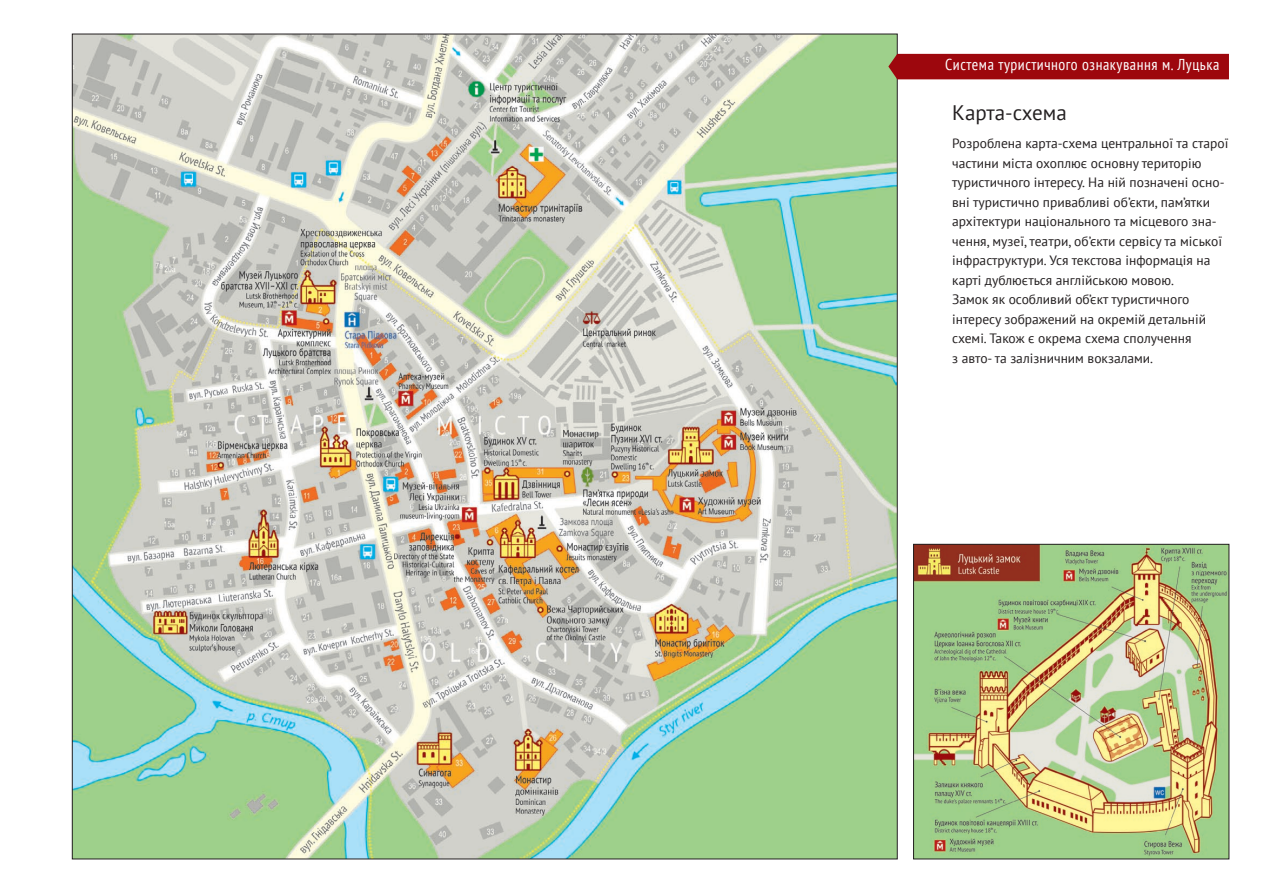
<style>
.page{position:relative;width:1263px;height:893px;background:#fff}
.page>*{position:absolute;margin:0;border:0;box-sizing:border-box;transform-origin:0 0}
.t1{font:21px "PT Sans";color:#231f20}
.t2{font:condensed 15.75px "PT Sans";letter-spacing:.035em;color:#fff}
.t3{font:13.5px/19.5px "PT Sans";color:#231f20}
</style>
<div class="page">
<img style="left:74px;top:36px;width:821px;height:821px">
<div style="left:888px;top:54px;width:341px;height:25px;background:#9d070d"></div>
<img style="left:915px;top:546px;width:312px;height:311px">
<div style="left:913px;top:544px;width:316px;height:315px;border:1px solid #231f20"></div>
<p class="t2" style="left:945px;top:55px;width:276px">Cистема туристичного ознакування м. Луцька</p>
<h1 class="t1" style="left:952px;top:99px;width:116px">Карта-схема</h1>
<p class="t3" style="left:952px;top:133px;width:278px">Розроблена карта-схема центральної та старої частини міста охоплює основну територію туристичного інтересу. На ній позначені осно&shy;вні туристично привабливі об’єкти, пам’ятки архітектури національного та місцевого зна&shy;чення, музеї, театри, об’єкти сервісу та міської інфраструктури. Уся текстова інформація на карті дублюється англійською мовою.<br>Замок як особливий об’єкт туристичного інтересу зображений на окремій детальній схемі. Також є окрема схема сполучення<br>з авто- та залізничним вокзалами.</p>
</div>
